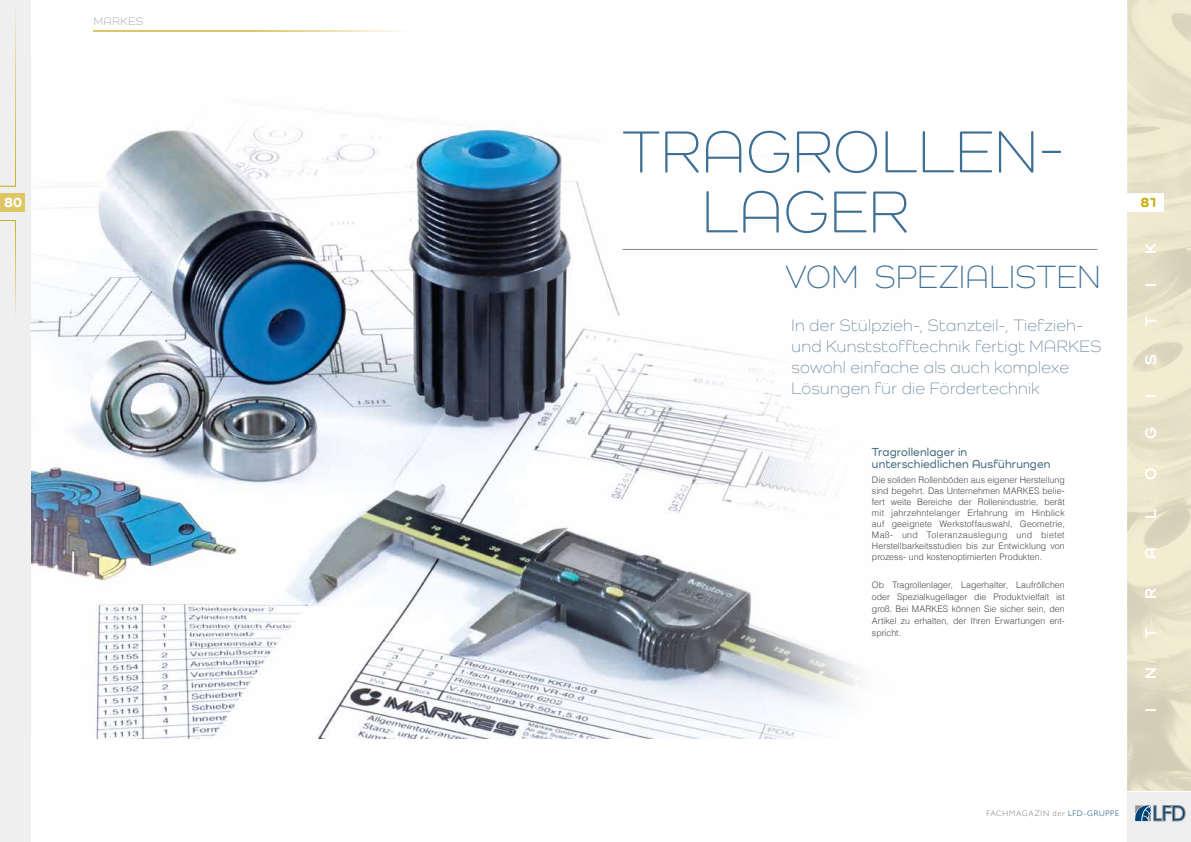
<style>
.page{position:relative;width:1191px;height:842px;background:#fff}
.page>*{position:absolute;margin:0;border:0;box-sizing:border-box;transform-origin:0 0}
.t1{font:300 61px/60px "Como";letter-spacing:.02em;color:#3e6f94}
.t2{font:300 33.2px "Como";letter-spacing:.015em;color:#3e6f94;scale:.96 1}
.t3{font:300 17px/21px "Como";letter-spacing:.02em;color:#6c879c}
.t4{font:700 16px "Como";color:#fff}
.t5{font:800 14px "Como";color:#fff}
.t6{font:800 14px "Como";color:#c7ac0d}
.t7{font:600 12px/12px "Como";letter-spacing:.015em;color:#4e7187;scale:.96 1}
.t8{font:300 11px "Como";letter-spacing:.055em;color:#929292}
.t9{font:300 9px/11px "Helvetica";color:#4a4a49;text-align:justify}
.t10{font:300 8px "Gill Sans";letter-spacing:.095em;color:#7c7b7b}
.s1{color:#047}
</style>
<div class="page">
<div style="left:0;top:0;width:31px;height:842px;background:#ededed"></div>
<div style="left:0;top:193px;width:25px;height:19px;background:#dcc764"></div>
<img style="left:1127px;top:0;width:64px;height:791px">
<div style="left:1127px;top:792px;width:64px;height:50px;background:#ededed"></div>
<svg style="left:1135px;top:805px;width:50px;height:16px"></svg>
<svg style="left:0;top:9px;width:16px;height:177px"></svg>
<svg style="left:0;top:220px;width:16px;height:95px"></svg>
<hr style="left:94px;top:30px;width:334px;height:1px;background:#dcc764">
<div style="left:253px;top:0;width:182px;height:49px;background:#fff"></div>
<img style="left:31px;top:124px;width:829px;height:614px">
<hr style="left:622px;top:249px;width:475px;height:1px;background:#878787">
<p class="t8" style="left:94px;top:15px;width:51px">MARKES</p>
<h1 class="t1" style="left:702px;top:121px;width:363px;text-indent:-79px">TRAGROLLEN-<br>LAGER</h1>
<h2 class="t2" style="left:785px;top:257px;width:329px">VOM SPEZIALISTEN</h2>
<h3 class="t5" style="left:4px;top:194px;width:19px">80</h3>
<h3 class="t6" style="left:1140px;top:194px;width:18px">81</h3>
<h3 class="t4" style="left:1140px;top:254px;width:12px;rotate:-90deg">K</h3>
<h3 class="t4" style="left:1140px;top:287px;width:5px;rotate:-90deg">I</h3>
<h3 class="t3" style="left:791px;top:314px;width:311px">In der Stülpzieh-, Stanzteil-, Tiefzieh&shy;und Kunststofftechnik fertigt MARKES sowohl einfache als auch komplexe Lösungen für die Fördertechnik</h3>
<h3 class="t7" style="left:872px;top:445px;width:187px">Tragrollenlager in unterschiedlichen Ausführungen</h3>
<p class="t9" style="left:872px;top:473px;width:194px">Die soliden Rollenböden aus eigener Herstellung sind begehrt. Das Unternehmen MARKES belie&shy;fert weite Bereiche der Rollenindustrie, berät mit jahrzehntelanger Erfahrung im Hinblick auf geeignete Werkstoffauswahl, Geometrie, Maß- und Toleranzauslegung und bietet Herstellbarkeitsstudien bis zur Entwicklung von prozess- und kostenoptimierten Produkten.</p>
<p class="t9" style="left:872px;top:578px;width:194px;line-height:12px">Ob Tragrollenlager, Lagerhalter, Laufröllchen oder Spezialkugellager die Produktvielfalt ist groß. Bei MARKES können Sie sicher sein, den Artikel zu erhalten, der Ihren Erwartungen ent&shy;spricht.</p>
<h3 class="t4" style="left:1140px;top:326px;width:12px;rotate:-90deg">T</h3>
<h3 class="t4" style="left:1140px;top:365px;width:12px;rotate:-90deg">S</h3>
<h3 class="t4" style="left:1140px;top:398px;width:5px;rotate:-90deg">I</h3>
<h3 class="t4" style="left:1140px;top:439px;width:13px;rotate:-90deg">G</h3>
<h3 class="t4" style="left:1140px;top:480px;width:14px;rotate:-90deg">O</h3>
<h3 class="t4" style="left:1140px;top:519px;width:11px;rotate:-90deg">L</h3>
<h3 class="t4" style="left:1140px;top:559px;width:13px;rotate:-90deg">A</h3>
<h3 class="t4" style="left:1140px;top:599px;width:12px;rotate:-90deg">R</h3>
<h3 class="t4" style="left:1140px;top:638px;width:12px;rotate:-90deg">T</h3>
<h3 class="t4" style="left:1140px;top:679px;width:13px;rotate:-90deg">N</h3>
<h3 class="t4" style="left:1140px;top:711px;width:5px;rotate:-90deg">I</h3>
<p class="t10" style="left:986px;top:807px;width:134px">FACHMAGAZIN der <span class="s1">LFD-GRUPPE</span></p>
</div>
